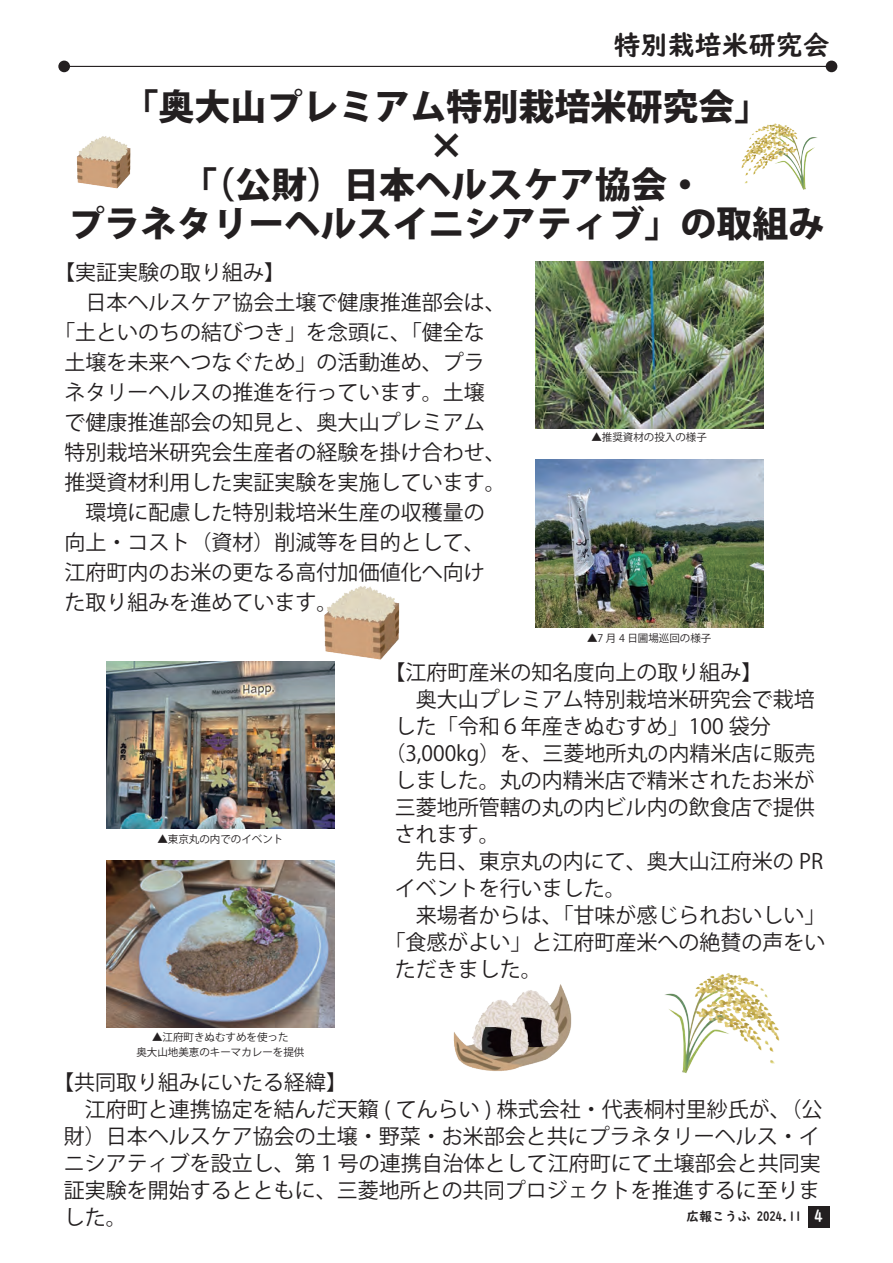
<style>
.page{position:relative;width:893px;height:1263px;background:#fff}
.page>*{position:absolute;margin:0;border:0;box-sizing:border-box;transform-origin:0 0}
.t1{font:800 36px/39px "Koz Go Pr 6 N";color:#231f20;text-align:center}
.t2{font:27px "UD Digi Kyokasho N B";color:#231f20}
.t3{font:21px/27px "Koz Go Pr 6 N";color:#231f20}
.t4{font:12.75px "UD Digi Kyokasho N B";color:#231f20}
.t5{font:10.5px/15px "Koz Go Pr 6 N";color:#231f20;text-align:center}
.s1{font-size:16.5px;color:#fff}
</style>
<div class="page">
<div style="left:808px;top:1206px;width:21px;height:22px;background:#231f20"></div>
<hr style="left:66px;top:66px;width:765px;height:1px;background:#231f20">
<div style="left:59px;top:61px;width:10px;height:10px;background:#231f20;border-radius:50%"></div>
<div style="left:58px;top:61px;width:12px;height:11px;border:2px solid #231f20;border-radius:50%"></div>
<div style="left:826px;top:61px;width:11px;height:10px;background:#231f20;border-radius:50%"></div>
<div style="left:826px;top:61px;width:11px;height:11px;border:2px solid #231f20;border-radius:50%"></div>
<img style="left:535px;top:460px;width:228px;height:167px">
<img style="left:535px;top:261px;width:228px;height:167px">
<img style="left:106px;top:860px;width:228px;height:167px">
<img style="left:106px;top:661px;width:228px;height:168px">
<img style="left:665px;top:973px;width:115px;height:100px">
<img style="left:741px;top:123px;width:77px;height:67px">
<img style="left:312px;top:586px;width:88px;height:86px">
<img style="left:77px;top:136px;width:54px;height:53px">
<img style="left:453px;top:984px;width:119px;height:87px">
<p class="t2" style="left:614px;top:29px;width:218px">特別栽培米研究会</p>
<h1 class="t1" style="left:69px;top:88px;width:757px">「奥大山プレミアム特別栽培米研究会」<br>×<br>「（公財）日本ヘルスケア協会・<br>プラネタリーヘルスイニシアティブ」の取組み</h1>
<p class="t3" style="left:54px;top:259px;width:232px">【実証実験の取り組み】</p>
<p class="t3" style="left:65px;top:289px;width:442px">　日本ヘルスケア協会土壌で健康推進部会は、</p>
<p class="t3" style="left:54px;top:319px;width:432px">「土といのちの結びつき」を念頭に、「健全な</p>
<p class="t3" style="left:65px;top:349px;width:421px">土壌を未来へつなぐため」の活動進め、プラ</p>
<p class="t3" style="left:65px;top:379px;width:421px">ネタリーヘルスの推進を行っています。土壌</p>
<p class="t3" style="left:65px;top:409px;width:421px">で健康推進部会の知見と、奥大山プレミアム</p>
<p class="t3" style="left:65px;top:439px;width:442px">特別栽培米研究会生産者の経験を掛け合わせ、</p>
<p class="t3" style="left:65px;top:469px;width:442px">推奨資材利用した実証実験を実施しています。</p>
<p class="t3" style="left:65px;top:499px;width:421px">　環境に配慮した特別栽培米生産の収穫量の</p>
<p class="t3" style="left:65px;top:529px;width:421px">向上・コスト（資材）削減等を目的として、</p>
<p class="t3" style="left:65px;top:559px;width:421px">江府町内のお米の更なる高付加価値化へ向け</p>
<p class="t3" style="left:65px;top:589px;width:274px">た取り組みを進めています。</p>
<p class="t5" style="left:591px;top:430px;width:117px">▲推奨資材の投入の様子</p>
<p class="t5" style="left:157px;top:831px;width:127px">▲東京丸の内でのイベント</p>
<p class="t5" style="left:136px;top:1030px;width:169px">▲江府町きぬむすめを使った<br>奥大山地美恵のキーマカレーを提供</p>
<p class="t5" style="left:587px;top:630px;width:126px">▲7 月 4 日圃場巡回の様子</p>
<p class="t3" style="left:384px;top:659px;width:379px">【江府町産米の知名度向上の取り組み】</p>
<p class="t3" style="left:395px;top:686px;width:421px">　奥大山プレミアム特別栽培米研究会で栽培</p>
<p class="t3" style="left:395px;top:713px;width:377px">した「令和６年産きぬむすめ」100 袋分</p>
<p class="t3" style="left:384px;top:740px;width:432px">（3,000kg）を、三菱地所丸の内精米店に販売</p>
<p class="t3" style="left:395px;top:767px;width:421px">しました。丸の内精米店で精米されたお米が</p>
<p class="t3" style="left:395px;top:794px;width:421px">三菱地所管轄の丸の内ビル内の飲食店で提供</p>
<p class="t3" style="left:395px;top:821px;width:106px">されます。</p>
<p class="t3" style="left:395px;top:848px;width:430px">　先日、東京丸の内にて、奥大山江府米の PR</p>
<p class="t3" style="left:395px;top:875px;width:232px">イベントを行いました。</p>
<p class="t3" style="left:395px;top:902px;width:432px">　来場者からは、「甘味が感じられおいしい」</p>
<p class="t3" style="left:384px;top:929px;width:442px">「食感がよい」と江府町産米への絶賛の声をい</p>
<p class="t3" style="left:395px;top:956px;width:148px">ただきました。</p>
<p class="t3" style="left:64px;top:1069px;width:760px;text-indent:-10px">【共同取り組みにいたる経緯】<br>　江府町と連携協定を結んだ天籟 ( てんらい ) 株式会社・代表桐村里紗氏が、（公財）日本ヘルスケア協会の土壌・野菜・お米部会と共にプラネタリーヘルス・イニシアティブを設立し、第 1 号の連携自治体として江府町にて土壌部会と共同実証実験を開始するとともに、三菱地所との共同プロジェクトを推進するに至りました。</p>
<p class="t4" style="left:687px;top:1208px;width:138px">広報こうふ 2024.11 <span class="s1">4</span></p>
</div>
